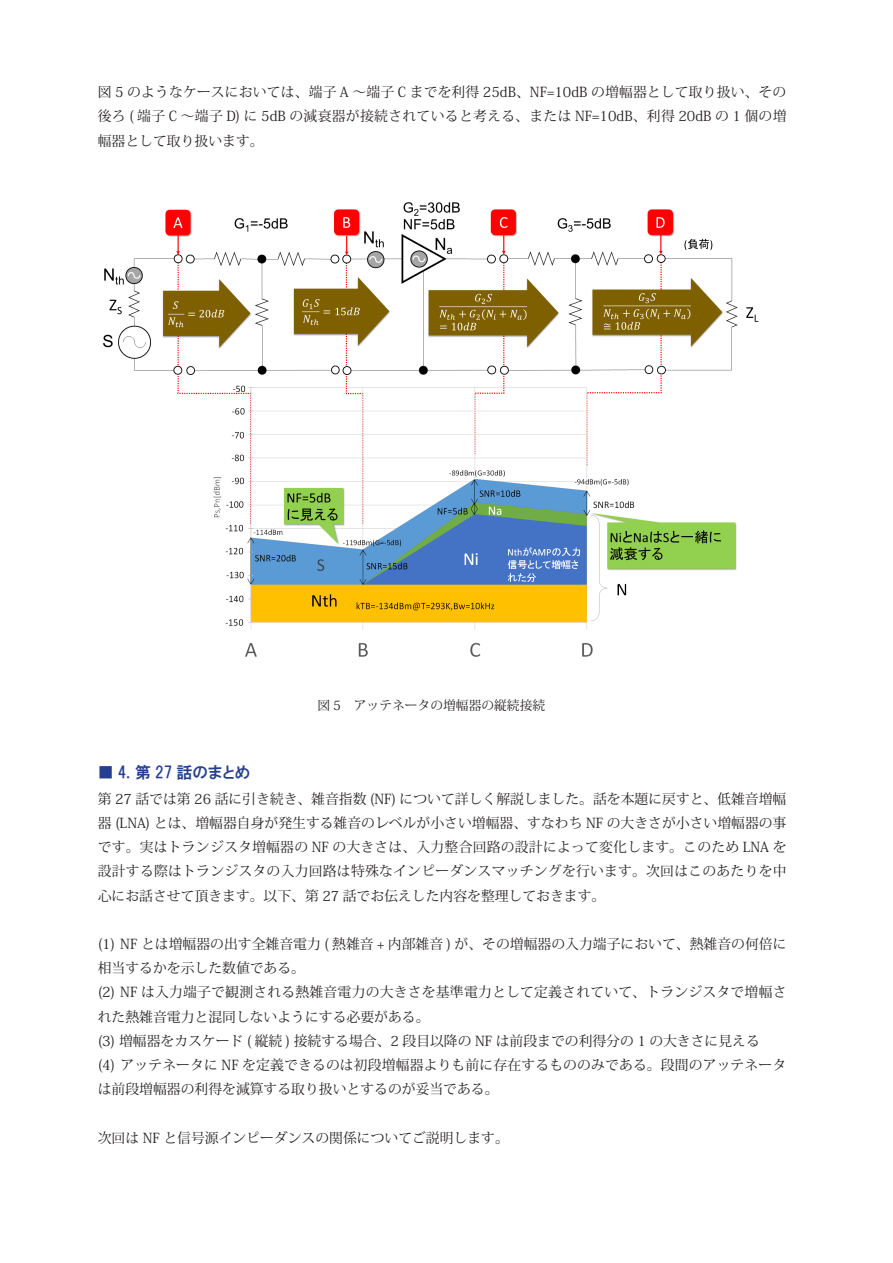
<style>
.page{position:relative;width:893px;height:1263px;background:#fff}
.page>*{position:absolute;margin:0;border:0;box-sizing:border-box;transform-origin:0 0}
.t1{font:15.9px "HGP Gothic E";color:#253f8e}
.t2{font:13.8px/24.2px "Koz Min Pr 6 N";color:#231f20}
.t3{font:12.75px "Koz Min Pr 6 N";color:#231f20}
</style>
<div class="page">
<img style="left:103px;top:202px;width:656px;height:455px">
<p class="t2" style="left:98px;top:80px;width:690px;text-align:justify">図 5 のようなケースにおいては、端子 A ～端子 C までを利得 25dB、NF=10dB の増幅器として取り扱い、その後ろ ( 端子 C ～端子 D に) 5dB の減衰器が接続されていると考える、または NF=10dB、利得 20dB の 1 個の増幅器として取り扱います。</p>
<p class="t3" style="left:317px;top:698px;width:229px">図 5　アッテネータの増幅器の縦続接続</p>
<p class="t1" style="left:98px;top:764px;width:154px">■ 4. 第 27 話のまとめ</p>
<p class="t2" style="left:98px;top:787px;width:690px;text-align:justify">第 27 話では第 26 話に引き続き、雑音指数 (NF) について詳しく解説しました。話を本題に戻すと、低雑音増幅器 (LNA) とは、増幅器自身が発生する雑音のレベルが小さい増幅器、すなわち NF の大きさが小さい増幅器の事です。実はトランジスタ増幅器の NF の大きさは、入力整合回路の設計によって変化します。このため LNA を設計する際はトランジスタの入力回路は特殊なインピーダンスマッチングを行います。次回はこのあたりを中心にお話させて頂きます。以下、第 27 話でお伝えした内容を整理しておきます。</p>
<p class="t2" style="left:98px;top:932px;width:690px">1( ) NF とは増幅器の出す全雑音電力 ( 熱雑音 + 内部雑音 が) 、その増幅器の入力端子において、熱雑音の何倍に相当するかを示した数値である。</p>
<p class="t2" style="left:98px;top:980px;width:690px">2( ) NF は入力端子で観測される熱雑音電力の大きさを基準電力として定義されていて、トランジスタで増幅された熱雑音電力と混同しないようにする必要がある。</p>
<p class="t2" style="left:98px;top:1029px;width:664px">3( ) 増幅器をカスケード ( 縦続 ) 接続する場合、2 段目以降の NF は前段までの利得分の 1 の大きさに見える</p>
<p class="t2" style="left:98px;top:1053px;width:690px">4( ) アッテネータに NF を定義できるのは初段増幅器よりも前に存在するもののみである。段間のアッテネータは前段増幅器の利得を減算する取り扱いとするのが妥当である。</p>
<p class="t2" style="left:98px;top:1126px;width:413px">次回は NF と信号源インピーダンスの関係についてご説明します。</p>
</div>
